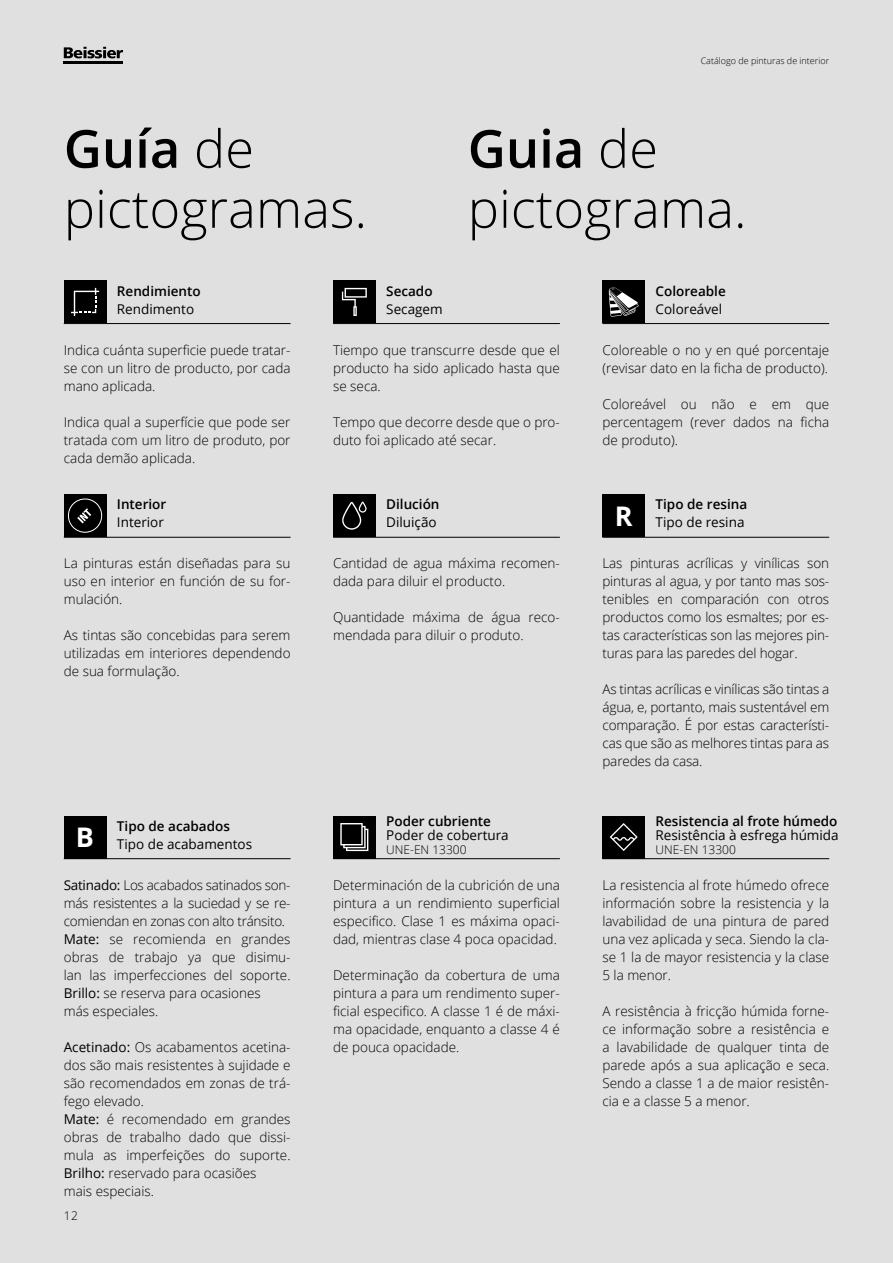
<style>
.page{position:relative;width:893px;height:1263px;background:#e0e0e0}
.page>*{position:absolute;margin:0;border:0;box-sizing:border-box;transform-origin:0 0}
.t1{font:300 52.5px/60px "Open Sans";color:#000}
.t2{font:700 27px "Open Sans";color:#fff}
.t3{font:300 13.5px/18px "Open Sans";color:#000;text-align:justify}
.t4{font:13.5px "Open Sans";color:#000}
.t5{font:600 13.5px "Open Sans";color:#000}
.t6{font:300 12px "Open Sans";color:#000}
.t7{font:300 9px "Open Sans";color:#000}
.s1{font-weight:600}
.s2{font-weight:400}
</style>
<div class="page">
<hr style="left:602px;top:537px;width:227px;height:1px;background:#000">
<div style="left:602px;top:494px;width:43px;height:43px;background:#000"></div>
<hr style="left:64px;top:858px;width:227px;height:1px;background:#000">
<div style="left:64px;top:816px;width:42px;height:42px;background:#000"></div>
<hr style="left:64px;top:537px;width:227px;height:1px;background:#000">
<div style="left:64px;top:494px;width:42px;height:43px;background:#000"></div>
<hr style="left:602px;top:323px;width:227px;height:1px;background:#000">
<div style="left:602px;top:281px;width:43px;height:42px;background:#000"></div>
<svg style="left:609px;top:287px;width:30px;height:30px"></svg>
<hr style="left:64px;top:323px;width:227px;height:1px;background:#000">
<div style="left:64px;top:281px;width:42px;height:42px;background:#000"></div>
<svg style="left:71px;top:288px;width:28px;height:28px"></svg>
<hr style="left:333px;top:323px;width:227px;height:1px;background:#000">
<div style="left:333px;top:281px;width:43px;height:42px;background:#000"></div>
<svg style="left:342px;top:288px;width:25px;height:28px"></svg>
<hr style="left:333px;top:537px;width:227px;height:1px;background:#000">
<div style="left:333px;top:494px;width:43px;height:43px;background:#000"></div>
<svg style="left:342px;top:501px;width:25px;height:29px"></svg>
<hr style="left:333px;top:858px;width:227px;height:1px;background:#000">
<div style="left:333px;top:816px;width:43px;height:42px;background:#000"></div>
<svg style="left:340px;top:823px;width:28px;height:28px"></svg>
<hr style="left:602px;top:858px;width:227px;height:1px;background:#000">
<div style="left:602px;top:816px;width:43px;height:42px;background:#000"></div>
<svg style="left:610px;top:823px;width:28px;height:28px"></svg>
<svg style="left:68px;top:498px;width:35px;height:35px"></svg>
<svg style="left:64px;top:47px;width:59px;height:11px"></svg>
<hr style="left:64px;top:61px;width:59px;height:3px;background:#000">
<p class="t7" style="left:701px;top:54px;width:130px">Catálogo de pinturas de interior</p>
<h1 class="t1" style="left:64px;top:117px;width:305px"><span class="s1">Guía</span> de pictogramas.</h1>
<h1 class="t1" style="left:468px;top:117px;width:280px"><span class="s1">Guia</span> de pictograma.</h1>
<p class="t5" style="left:117px;top:282px;width:85px">Rendimiento</p>
<p class="t4" style="left:117px;top:300px;width:79px">Rendimento</p>
<p class="t5" style="left:386px;top:282px;width:48px">Secado</p>
<p class="t4" style="left:386px;top:300px;width:58px">Secagem</p>
<p class="t5" style="left:656px;top:282px;width:72px">Coloreable</p>
<p class="t4" style="left:656px;top:300px;width:68px">Coloreável</p>
<p class="t3" style="left:64px;top:340px;width:228px">Indica cuánta superficie puede tratar&shy;se con un litro de producto, por cada mano aplicada.</p>
<p class="t3" style="left:64px;top:412px;width:228px">Indica qual a superfície que pode ser tratada com um litro de produto, por cada demão aplicada.</p>
<p class="t3" style="left:333px;top:340px;width:228px">Tiempo que transcurre desde que el producto ha sido aplicado hasta que se seca.</p>
<p class="t3" style="left:333px;top:412px;width:228px">Tempo que decorre desde que o pro&shy;duto foi aplicado até secar.</p>
<p class="t3" style="left:602px;top:340px;width:228px">Coloreable o no y en qué porcentaje (revisar dato en la ficha de producto).</p>
<p class="t3" style="left:602px;top:394px;width:228px">Coloreável ou não e em que percentagem (rever dados na ficha de produto).</p>
<p class="t5" style="left:117px;top:495px;width:51px">Interior</p>
<p class="t4" style="left:117px;top:513px;width:48px">Interior</p>
<p class="t5" style="left:386px;top:495px;width:55px">Dilución</p>
<p class="t4" style="left:386px;top:513px;width:52px">Diluição</p>
<h2 class="t2" style="left:615px;top:497px;width:19px">R</h2>
<p class="t5" style="left:656px;top:495px;width:93px">Tipo de resina</p>
<p class="t4" style="left:656px;top:513px;width:90px">Tipo de resina</p>
<p class="t3" style="left:64px;top:554px;width:228px">La pinturas están diseñadas para su uso en interior en función de su for&shy;mulación.</p>
<p class="t3" style="left:64px;top:626px;width:228px">As tintas são concebidas para serem utilizadas em interiores dependendo de sua formulação.</p>
<p class="t3" style="left:333px;top:554px;width:228px">Cantidad de agua máxima recomen&shy;dada para diluir el producto.</p>
<p class="t3" style="left:333px;top:608px;width:228px">Quantidade máxima de água reco&shy;mendada para diluir o produto.</p>
<p class="t3" style="left:602px;top:554px;width:228px">Las pinturas acrílicas y vinílicas son pinturas al agua, y por tanto mas sos&shy;tenibles en comparación con otros productos como los esmaltes; por es&shy;tas características son las mejores pin&shy;turas para las paredes del hogar.</p>
<p class="t3" style="left:602px;top:680px;width:228px">As tintas acrílicas e vinílicas são tintas a água, e, portanto, mais sustentável em comparação. É por estas característi&shy;cas que são as melhores tintas para as paredes da casa.</p>
<h2 class="t2" style="left:76px;top:818px;width:20px">B</h2>
<p class="t5" style="left:117px;top:817px;width:115px">Tipo de acabados</p>
<p class="t4" style="left:117px;top:835px;width:137px">Tipo de acabamentos</p>
<p class="t5" style="left:386px;top:812px;width:106px">Poder cubriente</p>
<p class="t4" style="left:386px;top:826px;width:124px">Poder de cobertura</p>
<p class="t6" style="left:386px;top:842px;width:82px">UNE-EN 13300</p>
<p class="t5" style="left:656px;top:812px;width:183px">Resistencia al frote húmedo</p>
<p class="t4" style="left:656px;top:826px;width:185px">Resistência à esfrega húmida</p>
<p class="t6" style="left:656px;top:842px;width:82px">UNE-EN 13300</p>
<p class="t3" style="left:64px;top:875px;width:228px;text-align:left"><span class="s2">Satinado:</span> Los acabados satinados son&shy;más resistentes a la suciedad y se re&shy;comiendan en zonas con alto tránsito.<br><span class="s2">Mate:</span> se recomienda en grandes obras de trabajo ya que disimu&shy;lan las imperfecciones del soporte.<br><span class="s2">Brillo:</span> se reserva para ocasiones<br>más especiales.</p>
<p class="t3" style="left:64px;top:1037px;width:228px;text-align:left"><span class="s2">Acetinado:</span> Os acabamentos acetina&shy;dos são mais resistentes à sujidade e são recomendados em zonas de trá&shy;fego elevado.<br><span class="s2">Mate:</span> é recomendado em grandes obras de trabalho dado que dissi&shy;mula as imperfeições do suporte.<br><span class="s2">Brilho:</span> reservado para ocasiões<br>mais especiais.</p>
<p class="t3" style="left:333px;top:875px;width:228px">Determinación de la cubrición de una pintura a un rendimiento superficial especifico. Clase 1 es máxima opaci&shy;dad, mientras clase 4 poca opacidad.</p>
<p class="t3" style="left:333px;top:965px;width:228px">Determinação da cobertura de uma pintura a para um rendimento super&shy;ficial especifico. A classe 1 é de máxi&shy;ma opacidade, enquanto a classe 4 é de pouca opacidade.</p>
<p class="t3" style="left:602px;top:875px;width:228px">La resistencia al frote húmedo ofrece información sobre la resistencia y la lavabilidad de una pintura de pared una vez aplicada y seca. Siendo la cla&shy;se 1 la de mayor resistencia y la clase 5 la menor.</p>
<p class="t3" style="left:602px;top:1001px;width:228px">A resistência à fricção húmida forne&shy;ce informação sobre a resistência e a lavabilidade de qualquer tinta de parede após a sua aplicação e seca.<br>Sendo a classe 1 a de maior resistên&shy;cia e a classe 5 a menor.</p>
<p class="t6" style="left:64px;top:1208px;width:16px">12</p>
</div>
